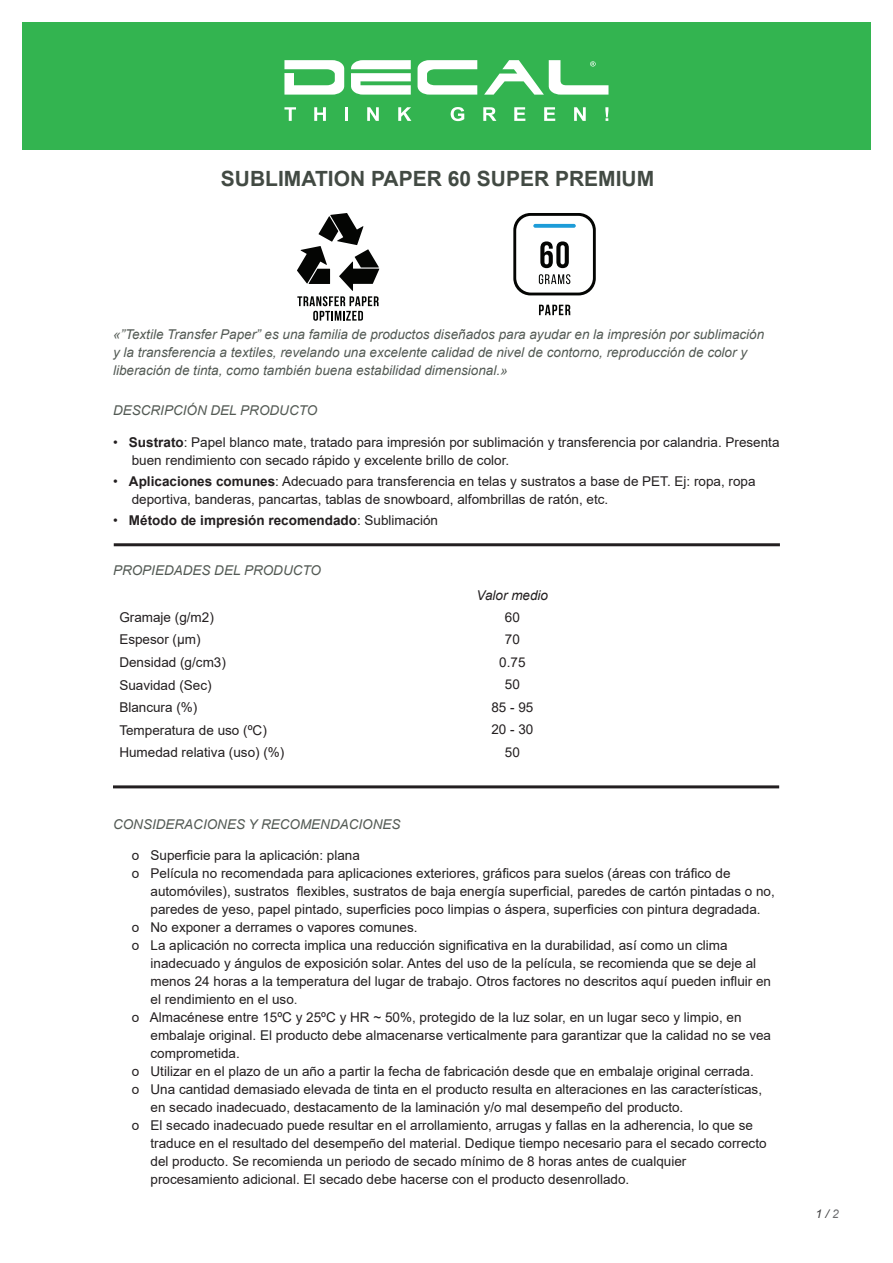
<style>
.page{position:relative;width:893px;height:1263px;background:#fff}
.page>*{position:absolute;margin:0;border:0;box-sizing:border-box;transform-origin:0 0}
.t1{font:700 21px "Arial";color:#424a43}
.t2{font:13.5px/18px "Arial";color:#231f20}
.t3{font:italic 13.5px/18px "Arial";color:#535a54}
.t4{font:700 13.5px "Arial";color:#231f20}
.t5{font:italic 13.5px "Arial";color:#231f20}
.t6{font:italic 12px "Arial";color:#3e3e3f}
.s1{font-weight:700}
.s2{font-weight:400}
.s3{color:#3e3e3f}
.s4{color:#6c6d70}
</style>
<div class="page">
<hr style="left:113px;top:785px;width:666px;height:3px;background:#231f20">
<div style="left:22px;top:23px;width:849px;height:127px;background:#33b450"></div>
<svg style="left:284px;top:60px;width:60px;height:35px"></svg>
<svg style="left:351px;top:60px;width:60px;height:35px"></svg>
<svg style="left:418px;top:60px;width:59px;height:35px"></svg>
<svg style="left:484px;top:60px;width:124px;height:35px"></svg>
<svg style="left:284px;top:107px;width:12px;height:14px"></svg>
<svg style="left:314px;top:107px;width:12px;height:14px"></svg>
<hr style="left:345px;top:107px;width:3px;height:14px;background:#fff">
<svg style="left:367px;top:107px;width:12px;height:14px"></svg>
<svg style="left:398px;top:107px;width:13px;height:14px"></svg>
<svg style="left:451px;top:107px;width:13px;height:14px"></svg>
<svg style="left:483px;top:107px;width:13px;height:14px"></svg>
<svg style="left:514px;top:107px;width:11px;height:14px"></svg>
<svg style="left:544px;top:107px;width:11px;height:14px"></svg>
<svg style="left:574px;top:107px;width:12px;height:14px"></svg>
<svg style="left:605px;top:107px;width:3px;height:14px"></svg>
<hr style="left:114px;top:543px;width:666px;height:3px;background:#231f20">
<svg style="left:539px;top:305px;width:31px;height:10px"></svg>
<svg style="left:513px;top:213px;width:83px;height:82px"></svg>
<svg style="left:297px;top:213px;width:82px;height:108px"></svg>
<h1 class="t1" style="left:221px;top:163px;width:435px">SUBLIMATION PAPER 60 SUPER PREMIUM</h1>
<p class="t3" style="left:113px;top:325px;width:653px">«”Textile Transfer Paper” es una familia de productos diseñados para ayudar en la impresión por sublimación y la transferencia a textiles, revelando una excelente calidad de nivel de contorno, reproducción de color y liberación de tinta, como también buena estabilidad dimensional.»</p>
<p class="t3" style="left:113px;top:402px;width:206px">DESCRIPCIÓN DEL PRODUCTO</p>
<p class="t2" style="left:132px;top:433px;width:649px;text-indent:-19px">• <span class="s1">Sustrato</span>: Papel blanco mate, tratado para impresión por sublimación y transferencia por calandria. Presenta buen rendimiento con secado rápido y excelente brillo de color.</p>
<p class="t2" style="left:132px;top:472px;width:625px;text-indent:-19px">• <span class="s1">Aplicaciones comunes</span>: Adecuado para transferencia en telas y sustratos a base de PET. Ej: ropa, ropa deportiva, banderas, pancartas, tablas de snowboard, alfombrillas de ratón, etc.</p>
<p class="t4" style="left:113px;top:511px;width:327px"><span class="s2">•</span> Método de impresión recomendado<span class="s2">: Sublimación</span></p>
<p class="t3" style="left:113px;top:562px;width:210px">PROPIEDADES DEL PRODUCTO</p>
<p class="t5" style="left:477px;top:586px;width:73px">Valor medio</p>
<p class="t2" style="left:119px;top:608px;width:96px">Gramaje (g/m2)</p>
<p class="t2" style="left:505px;top:608px;width:17px">60</p>
<p class="t2" style="left:119px;top:631px;width:83px">Espesor (µm)</p>
<p class="t2" style="left:505px;top:630px;width:17px">70</p>
<p class="t2" style="left:119px;top:653px;width:108px">Densidad (g/cm3)</p>
<p class="t2" style="left:499px;top:653px;width:28px">0.75</p>
<p class="t2" style="left:119px;top:676px;width:94px">Suavidad (Sec)</p>
<p class="t2" style="left:505px;top:675px;width:17px">50</p>
<p class="t2" style="left:119px;top:698px;width:80px">Blancura (%)</p>
<p class="t2" style="left:491px;top:698px;width:44px">85 - 95</p>
<p class="t2" style="left:119px;top:721px;width:149px">Temperatura de uso (ºC)</p>
<p class="t2" style="left:491px;top:721px;width:44px">20 - 30</p>
<p class="t2" style="left:119px;top:744px;width:167px">Humedad relativa (uso) (%)</p>
<p class="t2" style="left:505px;top:743px;width:17px">50</p>
<p class="t3" style="left:113px;top:815px;width:289px">CONSIDERACIONES Y RECOMENDACIONES</p>
<p class="t2" style="left:132px;top:846px;width:230px">o Superficie para la aplicación: plana</p>
<p class="t2" style="left:132px;top:864px;width:600px">o Película no recomendada para aplicaciones exteriores, gráficos para suelos (áreas con tráfico de</p>
<p class="t2" style="left:151px;top:882px;width:626px">automóviles), sustratos flexibles, sustratos de baja energía superficial, paredes de cartón pintadas o no,</p>
<p class="t2" style="left:151px;top:900px;width:612px">paredes de yeso, papel pintado, superficies poco limpias o áspera, superficies con pintura degradada.</p>
<p class="t2" style="left:132px;top:918px;width:287px">o No exponer a derrames o vapores comunes.</p>
<p class="t2" style="left:132px;top:936px;width:597px">o La aplicación no correcta implica una reducción significativa en la durabilidad, así como un clima</p>
<p class="t2" style="left:151px;top:954px;width:607px">inadecuado y ángulos de exposición solar. Antes del uso de la película, se recomienda que se deje al</p>
<p class="t2" style="left:151px;top:972px;width:622px">menos 24 horas a la temperatura del lugar de trabajo. Otros factores no descritos aquí pueden influir en</p>
<p class="t2" style="left:151px;top:990px;width:149px">el rendimiento en el uso<span class="s3">.</span></p>
<p class="t2" style="left:132px;top:1008px;width:611px">o Almacénese entre 15ºC y 25ºC y HR ~ 50%, protegido de la luz solar, en un lugar seco y limpio, en</p>
<p class="t2" style="left:151px;top:1026px;width:622px">embalaje original. El producto debe almacenarse verticalmente para garantizar que la calidad no se vea</p>
<p class="t2" style="left:151px;top:1044px;width:91px">comprometida.</p>
<p class="t2" style="left:132px;top:1062px;width:624px">o Utilizar en el plazo de un año a partir la fecha de fabricación desde que en embalaje original cerrada.</p>
<p class="t2" style="left:132px;top:1080px;width:632px">o Una cantidad demasiado elevada de tinta en el producto resulta en alteraciones en las características,</p>
<p class="t2" style="left:151px;top:1098px;width:534px">en secado inadecuado, destacamento de la laminación y/o mal desempeño del producto.</p>
<p class="t2" style="left:132px;top:1116px;width:623px">o El secado inadecuado puede resultar en el arrollamiento, arrugas y fallas en la adherencia, lo que se</p>
<p class="t2" style="left:151px;top:1134px;width:618px">traduce en el resultado del desempeño del material. Dedique tiempo necesario para el secado correcto</p>
<p class="t2" style="left:151px;top:1152px;width:537px">del producto. Se recomienda un periodo de secado mínimo de 8 horas antes de cualquier</p>
<p class="t2" style="left:151px;top:1170px;width:480px">procesamiento adicional. El secado debe hacerse con el producto desenrollado.</p>
<p class="t6" style="left:816px;top:1206px;width:25px">1 / <span class="s4">2</span></p>
</div>
